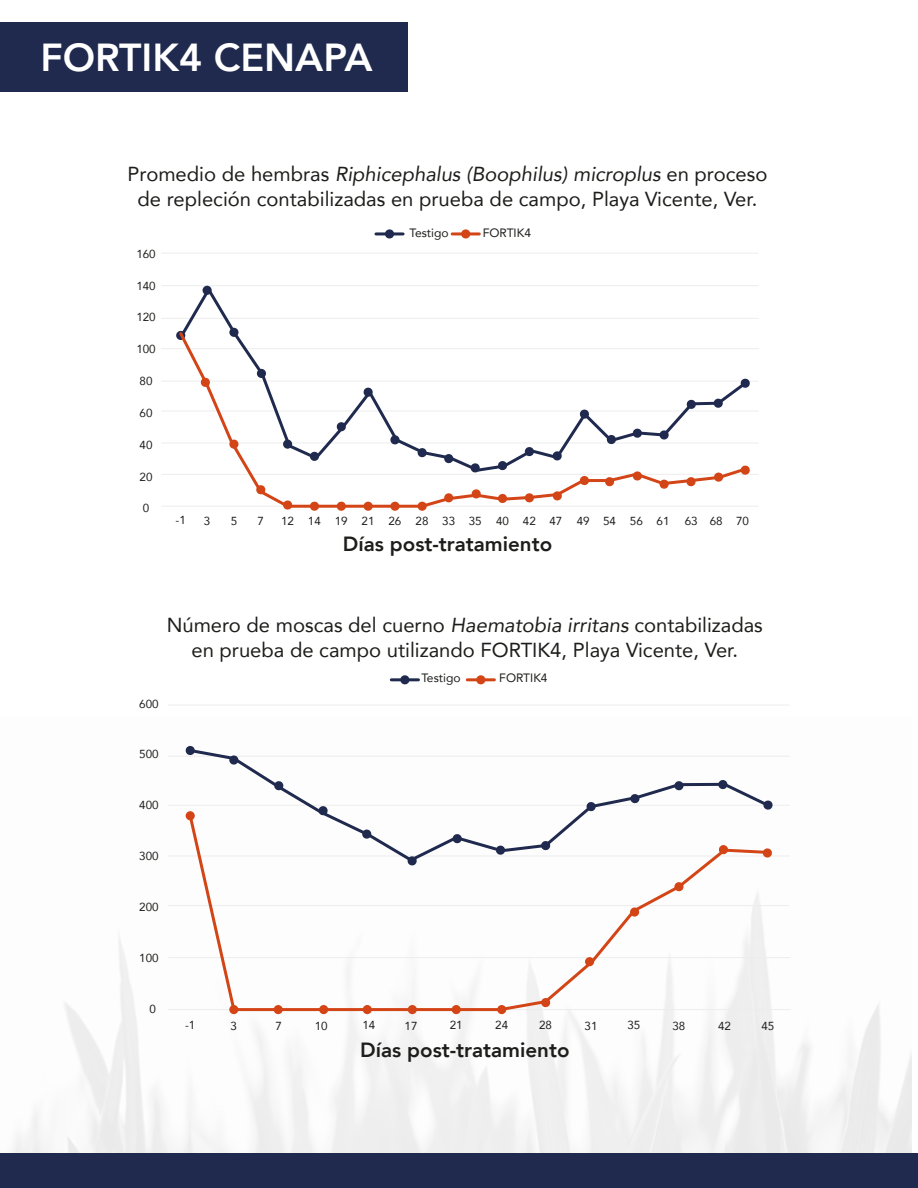
<style>
.page{position:relative;width:918px;height:1188px;background:#fff}
.page>*{position:absolute;margin:0;border:0;box-sizing:border-box;transform-origin:0 0}
.t1{font:800 39px "Avenir";color:#fff}
.t2{font:800 20.55px "Avenir";color:#1d1d1b}
.t3{font:20.25px/24.3px "Avenir";color:#1d1d1b;text-align:center}
.t4{font:12.15px "Avenir";color:#1d1d1b}
.t5{font:11.7px "Avenir";color:#1d1d1b}
.s1{font-style:italic}
</style>
<div class="page">
<div style="left:0;top:22px;width:408px;height:69px;background:#1f2a4e"></div>
<div style="left:0;top:1153px;width:918px;height:35px;background:#1f2a4e"></div>
<hr style="left:161px;top:253px;width:598px;height:1px;background:#ededed">
<hr style="left:161px;top:285px;width:598px;height:1px;background:#ededed">
<hr style="left:161px;top:318px;width:598px;height:1px;background:#ededed">
<hr style="left:161px;top:348px;width:598px;height:1px;background:#ededed">
<hr style="left:161px;top:381px;width:598px;height:1px;background:#ededed">
<hr style="left:161px;top:411px;width:598px;height:1px;background:#ededed">
<hr style="left:161px;top:443px;width:598px;height:1px;background:#ededed">
<hr style="left:161px;top:474px;width:598px;height:1px;background:#ededed">
<hr style="left:161px;top:506px;width:598px;height:1px;background:#ededed">
<div style="left:203px;top:286px;width:9px;height:9px;background:#1f2a4e;border-radius:50%"></div>
<svg style="left:229px;top:328px;width:10px;height:9px"></svg>
<hr style="left:376px;top:232px;width:27px;height:3px;background:#1f2a4e">
<svg style="left:384px;top:229px;width:11px;height:10px"></svg>
<hr style="left:452px;top:232px;width:27px;height:3px;background:#d34516">
<svg style="left:461px;top:229px;width:10px;height:10px"></svg>
<svg style="left:177px;top:330px;width:573px;height:178px"></svg>
<svg style="left:200px;top:377px;width:11px;height:11px"></svg>
<svg style="left:229px;top:439px;width:10px;height:10px"></svg>
<svg style="left:256px;top:485px;width:10px;height:10px"></svg>
<svg style="left:282px;top:500px;width:11px;height:10px"></svg>
<svg style="left:309px;top:501px;width:11px;height:10px"></svg>
<svg style="left:336px;top:501px;width:10px;height:10px"></svg>
<svg style="left:363px;top:501px;width:10px;height:10px"></svg>
<svg style="left:390px;top:501px;width:10px;height:10px"></svg>
<svg style="left:417px;top:501px;width:10px;height:10px"></svg>
<svg style="left:444px;top:493px;width:10px;height:10px"></svg>
<svg style="left:471px;top:489px;width:10px;height:10px"></svg>
<svg style="left:497px;top:493px;width:11px;height:11px"></svg>
<svg style="left:524px;top:493px;width:11px;height:10px"></svg>
<svg style="left:552px;top:491px;width:11px;height:10px"></svg>
<svg style="left:579px;top:475px;width:11px;height:11px"></svg>
<svg style="left:604px;top:477px;width:11px;height:10px"></svg>
<svg style="left:632px;top:471px;width:11px;height:10px"></svg>
<svg style="left:659px;top:479px;width:10px;height:10px"></svg>
<svg style="left:686px;top:477px;width:10px;height:10px"></svg>
<svg style="left:713px;top:472px;width:11px;height:10px"></svg>
<svg style="left:740px;top:465px;width:10px;height:10px"></svg>
<hr style="left:169px;top:1009px;width:621px;height:1px;background:#ededed">
<hr style="left:169px;top:957px;width:621px;height:1px;background:#ededed">
<hr style="left:168px;top:905px;width:622px;height:1px;background:#ededed">
<hr style="left:168px;top:856px;width:622px;height:1px;background:#ededed">
<hr style="left:168px;top:805px;width:622px;height:1px;background:#ededed">
<hr style="left:168px;top:756px;width:622px;height:1px;background:#ededed">
<hr style="left:168px;top:705px;width:622px;height:1px;background:#ededed">
<hr style="left:391px;top:678px;width:27px;height:3px;background:#1f2a4e">
<svg style="left:400px;top:675px;width:10px;height:10px"></svg>
<hr style="left:467px;top:678px;width:27px;height:3px;background:#d34516">
<svg style="left:476px;top:675px;width:10px;height:10px"></svg>
<svg style="left:187px;top:749px;width:585px;height:63px"></svg>
<svg style="left:185px;top:745px;width:10px;height:11px"></svg>
<svg style="left:229px;top:755px;width:10px;height:10px"></svg>
<svg style="left:274px;top:781px;width:10px;height:10px"></svg>
<svg style="left:318px;top:806px;width:10px;height:6px"></svg>
<svg style="left:586px;top:801px;width:10px;height:11px"></svg>
<svg style="left:630px;top:793px;width:10px;height:11px"></svg>
<svg style="left:674px;top:781px;width:10px;height:10px"></svg>
<svg style="left:718px;top:779px;width:10px;height:11px"></svg>
<svg style="left:763px;top:800px;width:10px;height:10px"></svg>
<svg style="left:187px;top:812px;width:584px;height:201px"></svg>
<svg style="left:185px;top:811px;width:10px;height:10px"></svg>
<div style="left:229px;top:1005px;width:10px;height:9px;background:#d34516;border-radius:50%"></div>
<div style="left:273px;top:1005px;width:10px;height:9px;background:#d34516;border-radius:50%"></div>
<div style="left:319px;top:1005px;width:9px;height:9px;background:#d34516;border-radius:50%"></div>
<div style="left:362px;top:1005px;width:10px;height:9px;background:#d34516;border-radius:50%"></div>
<div style="left:408px;top:1005px;width:9px;height:9px;background:#d34516;border-radius:50%"></div>
<div style="left:451px;top:1005px;width:10px;height:9px;background:#d34516;border-radius:50%"></div>
<div style="left:497px;top:1005px;width:10px;height:9px;background:#d34516;border-radius:50%"></div>
<div style="left:541px;top:998px;width:9px;height:9px;background:#d34516;border-radius:50%"></div>
<div style="left:585px;top:957px;width:9px;height:9px;background:#d34516;border-radius:50%"></div>
<div style="left:630px;top:907px;width:9px;height:10px;background:#d34516;border-radius:50%"></div>
<svg style="left:674px;top:882px;width:10px;height:10px"></svg>
<svg style="left:718px;top:845px;width:11px;height:10px"></svg>
<svg style="left:762px;top:848px;width:11px;height:10px"></svg>
<h1 class="t1" style="left:40px;top:27px;width:334px">FORTIK4 CENAPA</h1>
<p class="t3" style="left:128px;top:162px;width:641px">Promedio de hembras <span class="s1">Riphicephalus (Boophilus) microplus</span> en proceso de repleción contabilizadas en prueba de campo, Playa Vicente, Ver.</p>
<p class="t5" style="left:136px;top:244px;width:21px">160</p>
<p class="t5" style="left:136px;top:276px;width:21px">140</p>
<p class="t5" style="left:136px;top:308px;width:21px">120</p>
<p class="t5" style="left:136px;top:340px;width:21px">100</p>
<p class="t5" style="left:140px;top:372px;width:14px">80</p>
<p class="t5" style="left:140px;top:403px;width:14px">60</p>
<p class="t5" style="left:140px;top:435px;width:14px">40</p>
<p class="t5" style="left:140px;top:467px;width:14px">20</p>
<p class="t5" style="left:143px;top:499px;width:8px">0</p>
<p class="t5" style="left:176px;top:510px;width:12px">-1</p>
<p class="t5" style="left:204px;top:511px;width:8px">3</p>
<p class="t5" style="left:231px;top:511px;width:8px">5</p>
<p class="t5" style="left:258px;top:511px;width:8px">7</p>
<p class="t5" style="left:281px;top:511px;width:390px">12 14 19 21 26 28 33 35 40 42 47 49 54 56 61</p>
<p class="t5" style="left:685px;top:511px;width:66px">63 68 70</p>
<p class="t4" style="left:409px;top:223px;width:41px">Testigo</p>
<p class="t4" style="left:483px;top:223px;width:50px">FORTIK4</p>
<p class="t2" style="left:343px;top:528px;width:211px">Días post-tratamiento</p>
<p class="t3" style="left:167px;top:612px;width:598px">Número de moscas del cuerno <span class="s1">Haematobia irritans</span> contabilizadas en prueba de campo utilizando FORTIK4, Playa Vicente, Ver.</p>
<p class="t5" style="left:139px;top:695px;width:21px">600</p>
<p class="t5" style="left:139px;top:745px;width:21px">500</p>
<p class="t5" style="left:139px;top:796px;width:21px">400</p>
<p class="t5" style="left:139px;top:847px;width:21px">300</p>
<p class="t5" style="left:139px;top:897px;width:21px">200</p>
<p class="t5" style="left:139px;top:948px;width:21px">100</p>
<p class="t5" style="left:149px;top:999px;width:8px">0</p>
<p class="t4" style="left:421px;top:668px;width:41px">Testigo</p>
<p class="t4" style="left:499px;top:668px;width:50px">FORTIK4</p>
<p class="t5" style="left:185px;top:1015px;width:12px">-1</p>
<p class="t5" style="left:231px;top:1016px;width:8px">3</p>
<p class="t5" style="left:276px;top:1016px;width:8px">7</p>
<p class="t5" style="left:315px;top:1016px;width:14px">10</p>
<p class="t5" style="left:362px;top:1015px;width:14px">14</p>
<p class="t5" style="left:405px;top:1016px;width:14px">17</p>
<p class="t5" style="left:450px;top:1015px;width:14px">21</p>
<p class="t5" style="left:495px;top:1015px;width:14px">24</p>
<p class="t5" style="left:539px;top:1015px;width:14px">28</p>
<p class="t5" style="left:585px;top:1016px;width:14px">31</p>
<p class="t5" style="left:627px;top:1015px;width:14px">35</p>
<p class="t5" style="left:672px;top:1016px;width:14px">38</p>
<p class="t5" style="left:718px;top:1016px;width:14px">42</p>
<p class="t5" style="left:762px;top:1016px;width:14px">45</p>
<p class="t2" style="left:360px;top:1034px;width:211px">Días post-tratamiento</p>
</div>
